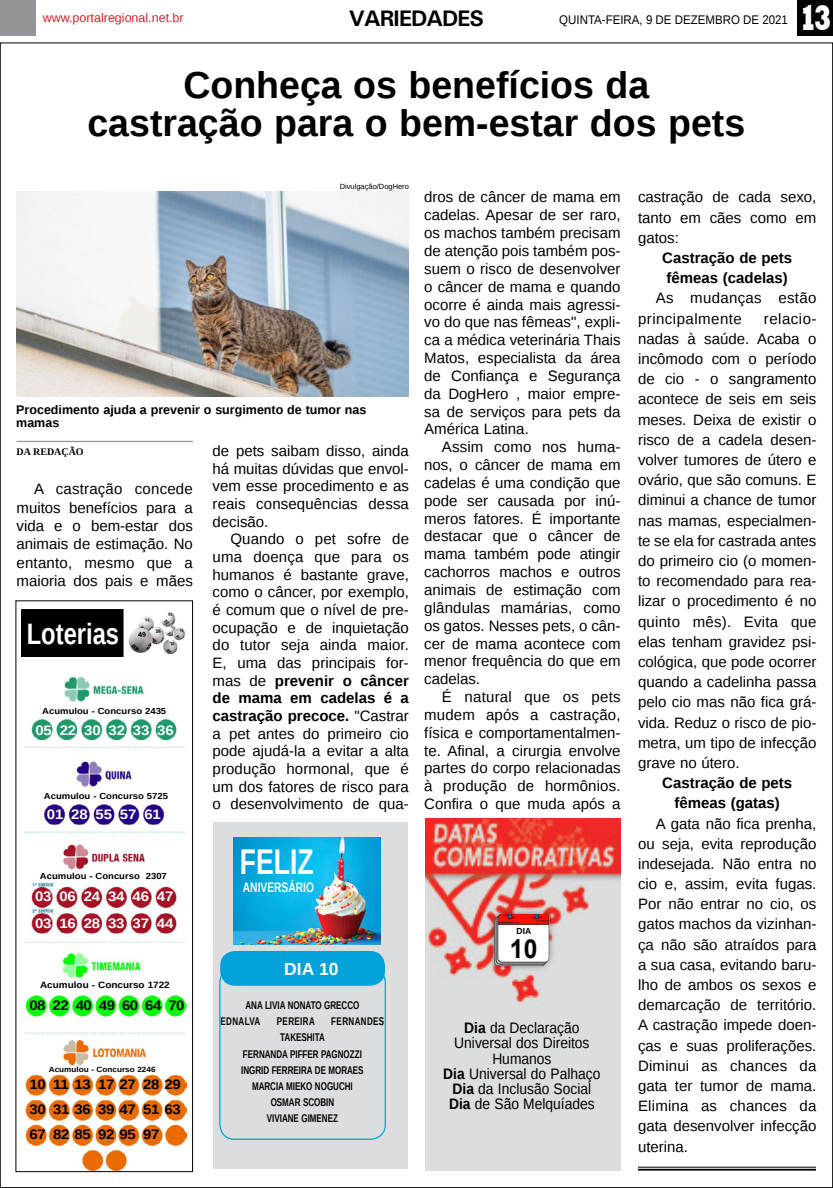
<style>
.page{position:relative;width:833px;height:1188px;background:#fff}
.page>*{position:absolute;margin:0;border:0;box-sizing:border-box;transform-origin:0 0}
.TÍTULO{font:700 37.5px "Liberation Sans";color:#000}
.t1{font:800 36.12px "Rockwell";color:#fff;scale:.7 1}
.TÍTULO-2{font:700 35.75px "Liberation Sans";color:#fff;scale:.75 1}
.TÍTULO-3{font:700 29.5px "Liberation Sans";color:#fff;scale:.81 1}
.CRÉDITO_FOTO{font:700 27px "Arial";color:#000}
.t2{font:700 26.12px "Arial";color:#000;scale:.94 1}
.TITULO_PG{font:700 22.5px "Univers";letter-spacing:-.04em;color:#000}
.MATÉRIA{font:700 17.5px "Liberation Sans";color:#fff}
.LEGENDA{font:15.12px/15.1px "Liberation Sans";color:#000;text-align:center;scale:.91 1}
.MATÉRIA-2{font:15px/20.1px "Liberation Sans";color:#000;text-align:justify}
.MATÉRIA-3{font:700 15px "Liberation Sans";color:#000}
.MATÉRIA-4{font:15px/20.1px "Liberation Sans";letter-spacing:.03em;color:#000}
.t3{font:700 13.75px/25px "Liberation Sans";letter-spacing:-.02em;color:#000;text-align:justify;scale:1.09 1}
.TÍTULO-4{font:700 13.75px "Liberation Sans";letter-spacing:-.01em;color:#fff;scale:1.09 1}
.TÍTULO-5{font:700 13.75px "Liberation Sans";letter-spacing:-.01em;color:#fff;scale:.75 1}
.LEGENDA-2{font:700 12.5px/13.8px "Liberation Sans";color:#000}
.DATA_PG{font:12.5px "Liberation Sans";color:#000;scale:.92 1}
.DATA_PG-2{font:12.5px "Liberation Sans";color:#d2232a}
.LEGENDA-3{font:12px/14.4px "Liberation Sans";color:#000;scale:1.07 1}
.MATÉRIA-5{font:700 11.12px "Liberation Sans";color:#000;scale:.72 1}
.MATÉRIA-6{font:700 11.12px "Liberation Sans";letter-spacing:.05em;color:#000;scale:.72 1}
.CRÉDITO_NOME{font:700 10px "Liberation Serif";color:#000}
.TÍTULO-6{font:700 9.12px "Liberation Sans";color:#000;scale:1.09 1}
.TÍTULO-7{font:700 8.88px "Liberation Sans";color:#000;scale:.96 1}
.TÍTULO-8{font:700 8.75px "Liberation Sans";color:#000;scale:1.09 1}
.TÍTULO-9{font:700 7.5px "Liberation Sans";color:#000;scale:1.09 1}
.CRÉDITO_FOTO-2{font:7.5px "Liberation Sans";color:#000}
.s1{font-weight:700}
</style>
<div class="page">
<div style="left:0;top:0;width:36px;height:35px;background:#939598"></div>
<div style="left:798px;top:0;width:35px;height:35px;background:#000"></div>
<img style="left:22px;top:676px;width:164px;height:497px">
<div style="left:16px;top:600px;width:177px;height:571px;border:1px solid #000"></div>
<img style="left:128px;top:611px;width:57px;height:44px">
<div style="left:22px;top:609px;width:101px;height:47px;background:#000"></div>
<div style="left:22px;top:609px;width:101px;height:47px;border:1px solid #000"></div>
<img style="left:425px;top:818px;width:195px;height:352px">
<div style="left:488px;top:907px;width:67px;height:64px;background:#000;opacity:.42"></div>
<img style="left:494px;top:913px;width:56px;height:52px">
<div style="left:213px;top:822px;width:194px;height:346px;background:#dcddde"></div>
<img style="left:233px;top:837px;width:147px;height:106px">
<div style="left:219px;top:966px;width:167px;height:173px;border:1px solid #00a2d9;border-radius:15px"></div>
<div style="left:220px;top:950px;width:165px;height:35px;background:#00a2d9;border-radius:15px"></div>
<hr style="left:638px;top:1166px;width:178px;height:1px;background:#000">
<hr style="left:638px;top:1168px;width:178px;height:2px;background:#000">
<img style="left:16px;top:191px;width:393px;height:205px">
<hr style="left:17px;top:440px;width:176px;height:2px;background:#939598">
<p class="DATA_PG-2" style="left:43px;top:11px;width:143px">www.portalregional.net.br</p>
<p class="TITULO_PG" style="left:349px;top:4px;width:137px">VARIEDADES</p>
<p class="DATA_PG" style="left:559px;top:13px;width:250px">QUINTA-FEIRA, 9 DE DEZEMBRO DE 2021</p>
<p class="t1" style="left:799px;top:-3px;width:48px">13</p>
<p class="TÍTULO" style="left:183px;top:60px;width:467px">Conheça os benefícios da</p>
<p class="TÍTULO" style="left:87px;top:97px;width:659px">castração para o bem-estar dos pets</p>
<p class="CRÉDITO_FOTO-2" style="left:340px;top:182px;width:71px">Divulgação/DogHero</p>
<p class="LEGENDA-2" style="left:16px;top:402px;width:352px">Procedimento ajuda a prevenir o surgimento de tumor nas mamas</p>
<p class="CRÉDITO_NOME" style="left:17px;top:445px;width:69px">DA REDAÇÃO</p>
<p class="MATÉRIA-2" style="left:17px;top:480px;width:178px;line-height:18.4px;text-indent:18px">A castração concede muitos benefícios para a vida e o bem-estar dos animais de estimação. No entanto, mesmo que a maioria dos pais e mães</p>
<p class="TÍTULO-3" style="left:27px;top:613px;width:116px">Loterias</p>
<p class="TÍTULO-8" style="left:42px;top:705px;width:115px">Acumulou - Concurso 2435</p>
<p class="TÍTULO-4" style="left:35px;top:720px;width:128px">05 22 30 32 33 36</p>
<p class="TÍTULO-8" style="left:44px;top:789px;width:115px">Acumulou - Concurso 5725</p>
<p class="TÍTULO-4" style="left:47px;top:804px;width:106px">01 28 55 57 61</p>
<p class="TÍTULO-8" style="left:40px;top:869px;width:118px">Acumulou - Concurso 2307</p>
<p class="TÍTULO-4" style="left:35px;top:886px;width:128px">03 06 24 34 46 47</p>
<p class="TÍTULO-4" style="left:35px;top:913px;width:128px">03 16 28 33 37 44</p>
<p class="TÍTULO-6" style="left:40px;top:978px;width:120px">Acumulou - Concurso 1722</p>
<p class="t3" style="left:29px;top:992px;width:144px">08 22 40 49 60 64 70</p>
<p class="TÍTULO-9" style="left:49px;top:1064px;width:99px">Acumulou - Concurso 2246</p>
<p class="t3" style="left:29px;top:1071px;width:140px">10 11 13 17 27 28 29<br>30 31 36 39 47 51 63<br>67 82 85 92 95 97</p>
<p class="MATÉRIA-2" style="left:213px;top:442px;width:198px;line-height:17.6px">de pets saibam disso, ainda há muitas dúvidas que envol&shy;vem esse procedimento e as reais consequências dessa decisão.</p>
<p class="MATÉRIA-2" style="left:213px;top:530px;width:198px;line-height:17.6px;text-indent:18px">Quando o pet sofre de uma doença que para os humanos é bastante grave, como o câncer, por exemplo, é comum que o nível de pre&shy;ocupação e de inquietação do tutor seja ainda maior.<br>E, uma das principais for&shy;mas de <span class="s1">prevenir o câncer de mama em cadelas é a castração precoce.</span> "Castrar a pet antes do primeiro cio pode ajudá-la a evitar a alta produção hormonal, que é um dos fatores de risco para o desenvolvimento de qua-</p>
<p class="TÍTULO-2" style="left:240px;top:836px;width:100px">FELIZ</p>
<p class="TÍTULO-5" style="left:243px;top:877px;width:96px">ANIVERSÁRIO</p>
<p class="MATÉRIA" style="left:284px;top:956px;width:56px">DIA 10</p>
<p class="MATÉRIA-5" style="left:245px;top:997px;width:160px">ANA LIVIA NONATO GRECCO</p>
<p class="MATÉRIA-6" style="left:220px;top:1013px;width:57px">EDNALVA</p>
<p class="MATÉRIA-6" style="left:277px;top:1013px;width:54px">PEREIRA</p>
<p class="MATÉRIA-6" style="left:331px;top:1013px;width:75px">FERNANDES</p>
<p class="MATÉRIA-5" style="left:280px;top:1029px;width:64px">TAKESHITA</p>
<p class="MATÉRIA-5" style="left:243px;top:1045px;width:167px">FERNANDA PIFFER PAGNOZZI</p>
<p class="MATÉRIA-5" style="left:241px;top:1061px;width:172px">INGRID FERREIRA DE MORAES</p>
<p class="MATÉRIA-5" style="left:252px;top:1078px;width:141px">MARCIA MIEKO NOGUCHI</p>
<p class="MATÉRIA-5" style="left:271px;top:1094px;width:90px">OSMAR SCOBIN</p>
<p class="MATÉRIA-5" style="left:267px;top:1110px;width:100px">VIVIANE GIMENEZ</p>
<p class="MATÉRIA-2" style="left:424px;top:189px;width:198px;line-height:17.9px">dros de câncer de mama em cadelas. Apesar de ser raro, os machos também precisam de atenção pois também pos&shy;suem o risco de desenvolver o câncer de mama e quando ocorre é ainda mais agressi&shy;vo do que nas fêmeas", expli&shy;ca a médica veterinária Thais Matos, especialista da área de Confiança e Segurança da DogHero , maior empre&shy;sa de serviços para pets da América Latina.</p>
<p class="MATÉRIA-2" style="left:424px;top:438px;width:198px;line-height:17.9px;text-indent:18px">Assim como nos huma&shy;nos, o câncer de mama em cadelas é uma condição que pode ser causada por inú&shy;meros fatores. É importante destacar que o câncer de mama também pode atingir cachorros machos e outros animais de estimação com glândulas mamárias, como os gatos. Nesses pets, o cân&shy;cer de mama acontece com menor frequência do que em cadelas.</p>
<p class="MATÉRIA-2" style="left:424px;top:688px;width:198px;line-height:17.9px;text-indent:18px">É natural que os pets mudem após a castração, física e comportamentalmen&shy;te. Afinal, a cirurgia envolve partes do corpo relacionadas à produção de hormônios.<br>Confira o que muda após a</p>
<p class="TÍTULO-7" style="left:516px;top:925px;width:17px">DIA</p>
<p class="t2" style="left:510px;top:929px;width:31px">10</p>
<p class="LEGENDA" style="left:454px;top:1020px;width:150px"><span class="s1">Dia</span> da Declaração<br>Universal dos Direitos<br>Humanos</p>
<p class="LEGENDA" style="left:443px;top:1066px;width:174px"><span class="s1">Dia</span> Universal do Palhaço</p>
<p class="LEGENDA" style="left:452px;top:1081px;width:154px"><span class="s1">Dia</span> da Inclusão Social</p>
<p class="LEGENDA" style="left:449px;top:1096px;width:162px"><span class="s1">Dia</span> de São Melquíades</p>
<p class="LEGENDA-3" style="left:515px;top:1044px;width:60px"><span class="s1">Dia</span> da<br>Velocidade</p>
<p class="LEGENDA-3" style="left:515px;top:1073px;width:76px"><span class="s1">Dia</span> do<br>Administrador</p>
<p class="CRÉDITO_FOTO" style="left:457px;top:1061px;width:32px">09</p>
<p class="MATÉRIA-2" style="left:638px;top:188px;width:180px">castração de cada sexo, tanto em cães como em gatos:</p>
<p class="MATÉRIA-3" style="left:662px;top:247px;width:132px">Castração de pets</p>
<p class="MATÉRIA-3" style="left:666px;top:267px;width:123px">fêmeas (cadelas)</p>
<p class="MATÉRIA-4" style="left:638px;top:289px;width:180px;text-indent:18px">As mudanças estão principalmente</p>
<p class="MATÉRIA-2" style="left:638px;top:309px;width:180px;text-indent:126px">relacio&shy;nadas à saúde. Acaba o incômodo com o período de cio - o sangramento acontece de seis em seis meses. Deixa de existir o risco de a cadela desen&shy;volver tumores de útero e ovário, que são comuns. E diminui a chance de tumor nas mamas, especialmen&shy;te se ela for castrada antes do primeiro cio (o momen&shy;to recomendado para rea&shy;lizar o procedimento é no quinto mês). Evita que elas tenham gravidez psi&shy;cológica, que pode ocorrer quando a cadelinha passa pelo cio mas não fica grá&shy;vida. Reduz o risco de pio&shy;metra, um tipo de infecção grave no útero.</p>
<p class="MATÉRIA-3" style="left:662px;top:772px;width:132px">Castração de pets</p>
<p class="MATÉRIA-3" style="left:674px;top:792px;width:107px">fêmeas (gatas)</p>
<p class="MATÉRIA-2" style="left:638px;top:813px;width:180px;text-indent:18px">A gata não fica prenha, ou seja, evita reprodução indesejada. Não entra no cio e, assim, evita fugas.<br>Por não entrar no cio, os gatos machos da vizinhan&shy;ça não são atraídos para a sua casa, evitando baru&shy;lho de ambos os sexos e demarcação de território.<br>A castração impede doen&shy;ças e suas proliferações.<br>Diminui as chances da gata ter tumor de mama.<br>Elimina as chances da gata desenvolver infecção uterina.</p>
</div>
